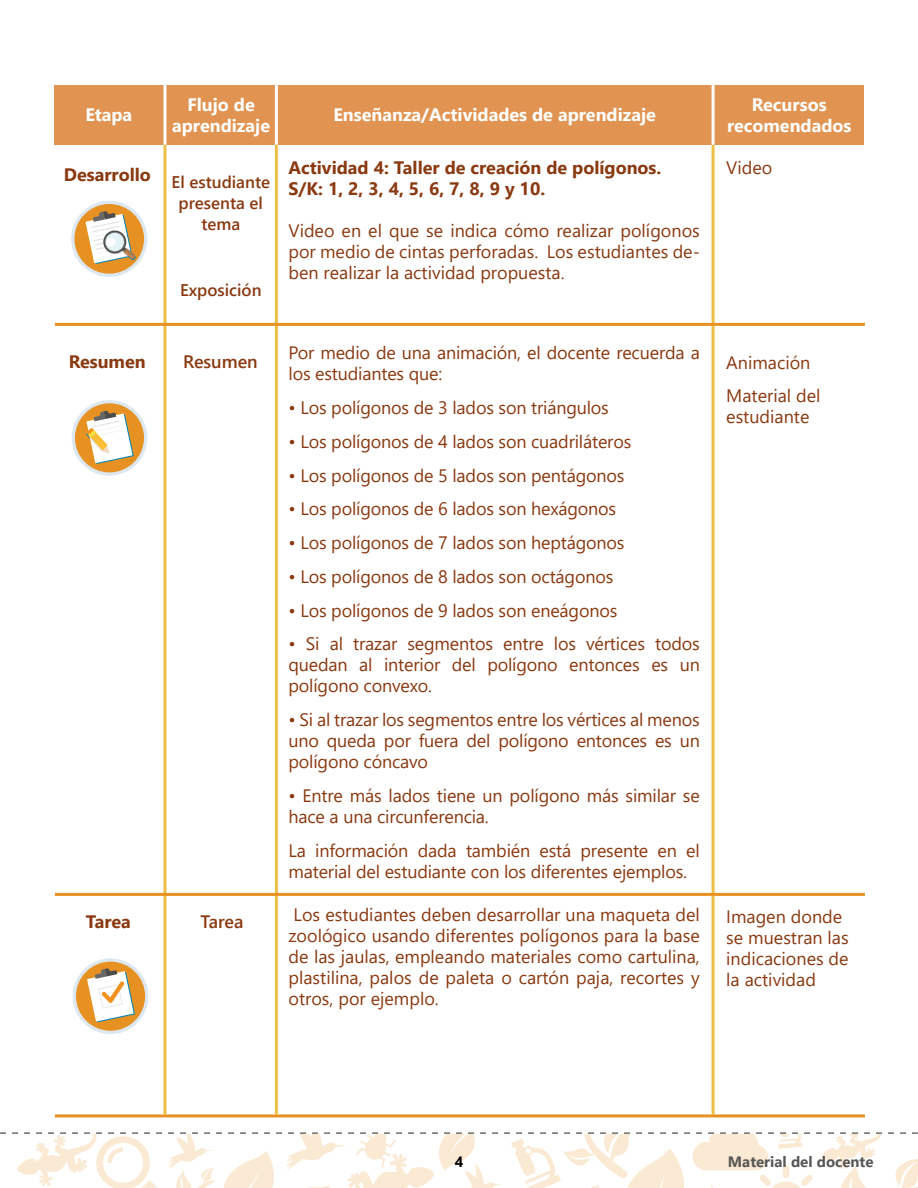
<style>
.page{position:relative;width:918px;height:1188px;background:#fff}
.page>*{position:absolute;margin:0;border:0;box-sizing:border-box;transform-origin:0 0}
.t1{font:18px/21px "Segoe UI";letter-spacing:-.01em;color:#8a3910}
.t2{font:700 18px/21px "Segoe UI";color:#8a3910}
.t3{font:700 18px/21px "Segoe UI";color:#fff;text-align:center}
.t4{font:600 18px "Segoe UI";color:#8a3910}
.t5{font:600 16.95px/21px "Segoe UI";color:#8a3910;text-align:center}
.t6{font:700 15px "Segoe UI";color:#575756}
.t7{font:700 15px "Segoe UI";color:#000}
</style>
<div class="page">
<svg style="left:0;top:1132px;width:918px;height:56px"></svg>
<hr style="left:163px;top:145px;width:3px;height:969px;background:#edbf45">
<hr style="left:275px;top:145px;width:3px;height:969px;background:#edbf45">
<hr style="left:712px;top:145px;width:3px;height:969px;background:#edbf45">
<div style="left:54px;top:85px;width:810px;height:60px;background:#e19451"></div>
<hr style="left:163px;top:85px;width:3px;height:60px;background:#fff">
<hr style="left:275px;top:85px;width:3px;height:60px;background:#fff">
<hr style="left:712px;top:85px;width:3px;height:60px;background:#fff">
<div style="left:71px;top:201px;width:76px;height:76px;background:#dce7f0;border-radius:50%"></div>
<div style="left:74px;top:204px;width:70px;height:70px;background:#e69121;border-radius:50%"></div>
<svg style="left:86px;top:211px;width:50px;height:53px"></svg>
<svg style="left:73px;top:958px;width:75px;height:76px"></svg>
<div style="left:76px;top:962px;width:69px;height:69px;background:#e69121;border-radius:50%"></div>
<svg style="left:87px;top:968px;width:48px;height:54px"></svg>
<hr style="left:55px;top:1114px;width:810px;height:3px;background:#e69121">
<hr style="left:55px;top:323px;width:810px;height:3px;background:#e69121">
<hr style="left:55px;top:893px;width:810px;height:3px;background:#e69121">
<div style="left:72px;top:400px;width:75px;height:76px;background:#dce7f0;border-radius:50%"></div>
<div style="left:75px;top:403px;width:69px;height:69px;background:#e69121;border-radius:50%"></div>
<svg style="left:86px;top:411px;width:48px;height:53px"></svg>
<p class="t3" style="left:85px;top:104px;width:48px">Etapa</p>
<p class="t3" style="left:172px;top:94px;width:99px">Flujo de aprendizaje</p>
<p class="t3" style="left:727px;top:94px;width:126px">Recursos recomendados</p>
<p class="t3" style="left:333px;top:104px;width:324px">Enseñanza/Actividades de aprendizaje</p>
<p class="t2" style="left:64px;top:164px;width:89px">Desarrollo</p>
<p class="t5" style="left:172px;top:172px;width:100px">El estudiante presenta el tema</p>
<p class="t5" style="left:180px;top:280px;width:83px">Exposición</p>
<p class="t2" style="left:289px;top:157px;width:374px">Actividad 4: Taller de creación de polígonos.<br>S/K: 1, 2, 3, 4, 5, 6, 7, 8, 9 y 10.</p>
<p class="t1" style="left:289px;top:219px;width:413px;text-align:justify">Video en el que se indica cómo realizar polígonos por medio de cintas perforadas. Los estudiantes de&shy;ben realizar la actividad propuesta.</p>
<p class="t1" style="left:726px;top:156px;width:48px">Video</p>
<p class="t1" style="left:289px;top:342px;width:413px">Por medio de una animación, el docente recuerda a los estudiantes que:</p>
<p class="t1" style="left:289px;top:397px;width:322px">• Los polígonos de 3 lados son triángulos</p>
<p class="t1" style="left:289px;top:431px;width:344px">• Los polígonos de 4 lados son cuadriláteros</p>
<p class="t1" style="left:289px;top:464px;width:338px">• Los polígonos de 5 lados son pentágonos</p>
<p class="t1" style="left:289px;top:498px;width:329px">• Los polígonos de 6 lados son hexágonos</p>
<p class="t1" style="left:289px;top:532px;width:338px">• Los polígonos de 7 lados son heptágonos</p>
<p class="t1" style="left:289px;top:566px;width:326px">• Los polígonos de 8 lados son octágonos</p>
<p class="t1" style="left:289px;top:599px;width:330px">• Los polígonos de 9 lados son eneágonos</p>
<p class="t1" style="left:289px;top:633px;width:413px;text-align:justify">• Si al trazar segmentos entre los vértices todos quedan al interior del polígono entonces es un polígono convexo.</p>
<p class="t1" style="left:289px;top:709px;width:413px;text-align:justify">• Si al trazar los segmentos entre los vértices al menos uno queda por fuera del polígono entonces es un polígono cóncavo</p>
<p class="t1" style="left:289px;top:785px;width:413px">• Entre más lados tiene un polígono más similar se hace a una circunferencia.</p>
<p class="t1" style="left:289px;top:839px;width:413px">La información dada también está presente en el material del estudiante con los diferentes ejemplos.</p>
<p class="t2" style="left:69px;top:351px;width:78px">Resumen</p>
<p class="t4" style="left:183px;top:347px;width:76px">Resumen</p>
<p class="t1" style="left:726px;top:346px;width:96px;line-height:32.7px">Animación<br>Material del</p>
<p class="t1" style="left:726px;top:406px;width:85px">estudiante</p>
<p class="t2" style="left:86px;top:911px;width:47px">Tarea</p>
<p class="t4" style="left:201px;top:907px;width:45px">Tarea</p>
<p class="t1" style="left:289px;top:904px;width:413px;text-align:justify">Los estudiantes deben desarrollar una maqueta del zoológico usando diferentes polígonos para la base de las jaulas, empleando materiales como cartulina, plastilina, palos de paleta o cartón paja, recortes y otros, por ejemplo.</p>
<p class="t1" style="left:726px;top:906px;width:124px">Imagen donde se muestran las indicaciones de la actividad</p>
<p class="t7" style="left:455px;top:1150px;width:10px">4</p>
<p class="t6" style="left:728px;top:1149px;width:147px">Material del docente</p>
</div>
